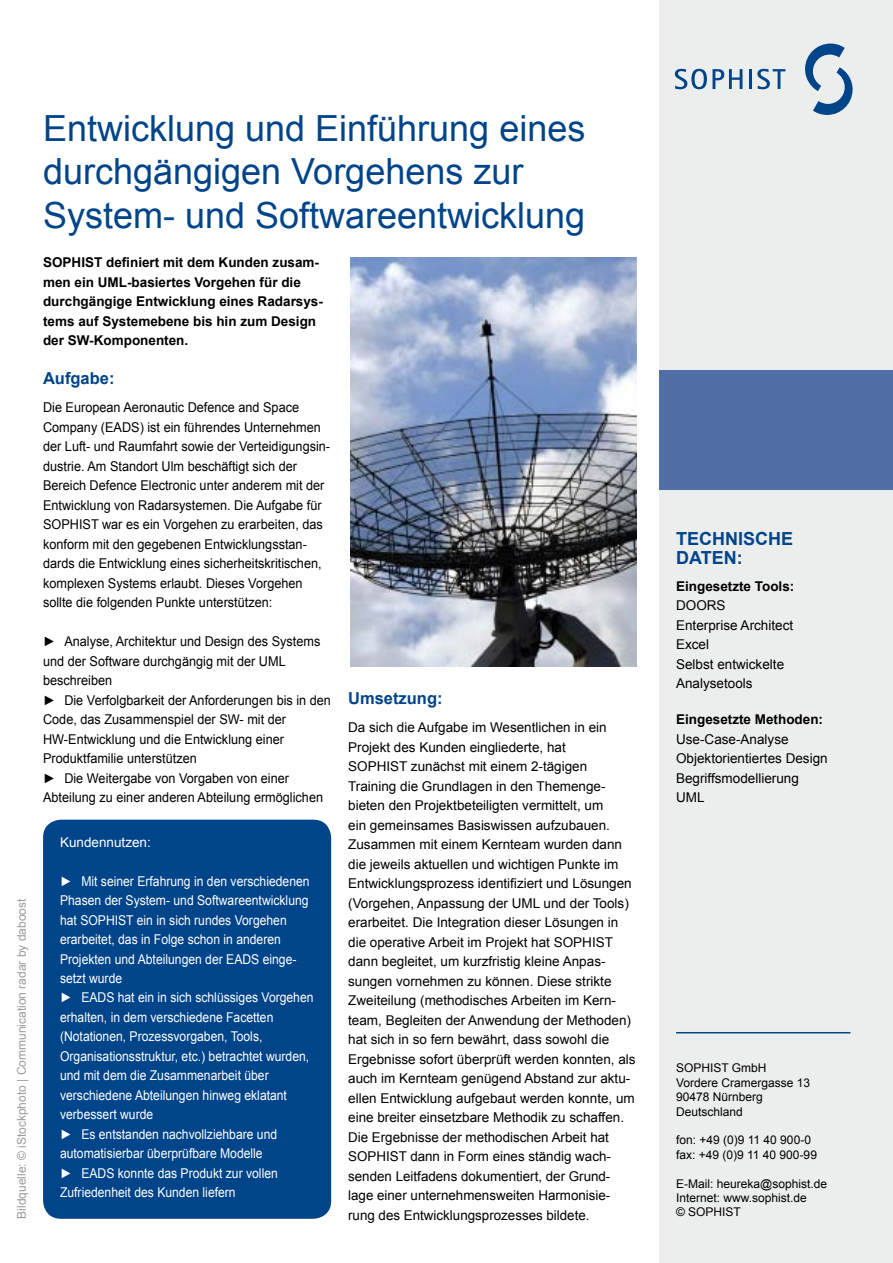
<style>
.page{position:relative;width:893px;height:1263px;background:#fff}
.page>*{position:absolute;margin:0;border:0;box-sizing:border-box;transform-origin:0 0}
.t1{font:36px/43.2px "Arial";color:#004489}
.t2{font:700 18px/19.5px "Arial";color:#004489}
.t3{font:700 16.5px "Arial";color:#004489}
.t4{font:13.5px/19.5px "Arial";color:#000}
.t5{font:13.5px/19.5px "Arial";color:#000;scale:.94 1}
.t6{font:13.5px/19.5px "Arial";color:#fff;scale:.9 1}
.t7{font:700 13.5px/19.5px "Arial";color:#000}
.t8{font:13.5px "Arial";color:#fff}
.t9{font:12px/14.4px "Arial";color:#000}
.t10{font:12px "Arial";color:#9a9c9d}
</style>
<div class="page">
<div style="left:659px;top:0;width:234px;height:1263px;background:#eceded"></div>
<hr style="left:676px;top:1032px;width:174px;height:1px;background:#004489">
<svg style="left:675px;top:69px;width:67px;height:20px"></svg>
<hr style="left:749px;top:69px;width:3px;height:20px;background:#004489">
<svg style="left:757px;top:69px;width:28px;height:20px"></svg>
<svg style="left:805px;top:43px;width:48px;height:72px"></svg>
<div style="left:659px;top:370px;width:234px;height:119px;background:#526ea6"></div>
<img style="left:350px;top:257px;width:287px;height:410px">
<div style="left:43px;top:820px;width:288px;height:399px;background:#004489;border-radius:18px"></div>
<p class="t10" style="left:14px;top:1219px;width:322px;rotate:-90deg">Bildquelle: © iStockphoto | Communication radar by daboost</p>
<h1 class="t1" style="left:43px;top:107px;width:544px">Entwicklung und Einführung eines durchgängigen Vorgehens zur<br>System- und Softwareentwicklung</h1>
<p class="t7" style="left:43px;top:253px;width:281px">SOPHIST definiert mit dem Kunden zusam&shy;men ein UML-basiertes Vorgehen für die durchgängige Entwicklung eines Radarsys&shy;tems auf Systemebene bis hin zum Design der SW-Komponenten.</p>
<p class="t3" style="left:43px;top:367px;width:73px">Aufgabe:</p>
<p class="t5" style="left:43px;top:398px;width:307px">Die European Aeronautic Defence and Space Company (EADS) ist ein führendes Unternehmen der Luft- und Raumfahrt sowie der Verteidigungsin&shy;dustrie. Am Standort Ulm beschäftigt sich der Bereich Defence Electronic unter anderem mit der Entwicklung von Radarsystemen. Die Aufgabe für SOPHIST war es ein Vorgehen zu erarbeiten, das konform mit den gegebenen Entwicklungsstan&shy;dards die Entwicklung eines sicherheitskritischen, komplexen Systems erlaubt. Dieses Vorgehen sollte die folgenden Punkte unterstützen:</p>
<p class="t5" style="left:43px;top:632px;width:308px">► Analyse, Architektur und Design des Systems und der Software durchgängig mit der UML beschreiben<br>► Die Verfolgbarkeit der Anforderungen bis in den Code, das Zusammenspiel der SW- mit der HW-Entwicklung und die Entwicklung einer Produktfamilie unterstützen<br>► Die Weitergabe von Vorgaben von einer Abteilung zu einer anderen Abteilung ermöglichen</p>
<p class="t8" style="left:60px;top:833px;width:92px">Kundennutzen:</p>
<p class="t6" style="left:60px;top:871px;width:283px">► Mit seiner Erfahrung in den verschiedenen Phasen der System- und Softwareentwicklung hat SOPHIST ein in sich rundes Vorgehen erarbeitet, das in Folge schon in anderen Projekten und Abteilungen der EADS einge&shy;setzt wurde<br>► EADS hat ein in sich schlüssiges Vorgehen erhalten, in dem verschiedene Facetten (Notationen, Prozessvorgaben, Tools, Organisationsstruktur, etc.) betrachtet wurden, und mit dem die Zusammenarbeit über verschiedene Abteilungen hinweg eklatant verbessert wurde<br>► Es entstanden nachvollziehbare und automatisierbar überprüfbare Modelle<br>► EADS konnte das Produkt zur vollen Zufriedenheit des Kunden liefern</p>
<p class="t3" style="left:348px;top:687px;width:96px">Umsetzung:</p>
<p class="t4" style="left:348px;top:718px;width:289px">Da sich die Aufgabe im Wesentlichen in ein Projekt des Kunden eingliederte, hat<br>SOPHIST zunächst mit einem 2-tägigen Training die Grundlagen in den Themenge&shy;bieten den Projektbeteiligten vermittelt, um<br>ein gemeinsames Basiswissen aufzubauen.<br>Zusammen mit einem Kernteam wurden dann die jeweils aktuellen und wichtigen Punkte im Entwicklungsprozess identifiziert und Lösungen (Vorgehen, Anpassung der UML und der Tools) erarbeitet. Die Integration dieser Lösungen in die operative Arbeit im Projekt hat SOPHIST dann begleitet, um kurzfristig kleine Anpas&shy;sungen vornehmen zu können. Diese strikte Zweiteilung (methodisches Arbeiten im Kern&shy;team, Begleiten der Anwendung der Methoden) hat sich in so fern bewährt, dass sowohl die Ergebnisse sofort überprüft werden konnten, als auch im Kernteam genügend Abstand zur aktu&shy;ellen Entwicklung aufgebaut werden konnte, um eine breiter einsetzbare Methodik zu schaffen.<br>Die Ergebnisse der methodischen Arbeit hat SOPHIST dann in Form eines ständig wach&shy;senden Leitfadens dokumentiert, der Grund&shy;lage einer unternehmensweiten Harmonisie&shy;rung des Entwicklungsprozesses bildete.</p>
<h2 class="t2" style="left:676px;top:529px;width:118px">TECHNISCHE<br>DATEN:</h2>
<p class="t7" style="left:676px;top:576px;width:120px">Eingesetzte Tools:</p>
<p class="t4" style="left:676px;top:596px;width:119px">DOORS<br>Enterprise Architect<br>Excel<br>Selbst entwickelte<br>Analysetools</p>
<p class="t7" style="left:676px;top:710px;width:149px">Eingesetzte Methoden:</p>
<p class="t4" style="left:676px;top:729px;width:153px">Use-Case-Analyse<br>Objektorientiertes Design<br>Begriffsmodellierung<br>UML</p>
<p class="t9" style="left:676px;top:1061px;width:136px">SOPHIST GmbH<br>Vordere Cramergasse 13<br>90478 Nürnberg<br>Deutschland</p>
<p class="t9" style="left:676px;top:1133px;width:142px">fon: +49 (0)9 11 40 900-0 fax: +49 (0)9 11 40 900-99</p>
<p class="t9" style="left:676px;top:1176px;width:152px">E-Mail: heureka@sophist.de<br>Internet: www.sophist.de<br>© SOPHIST</p>
</div>
